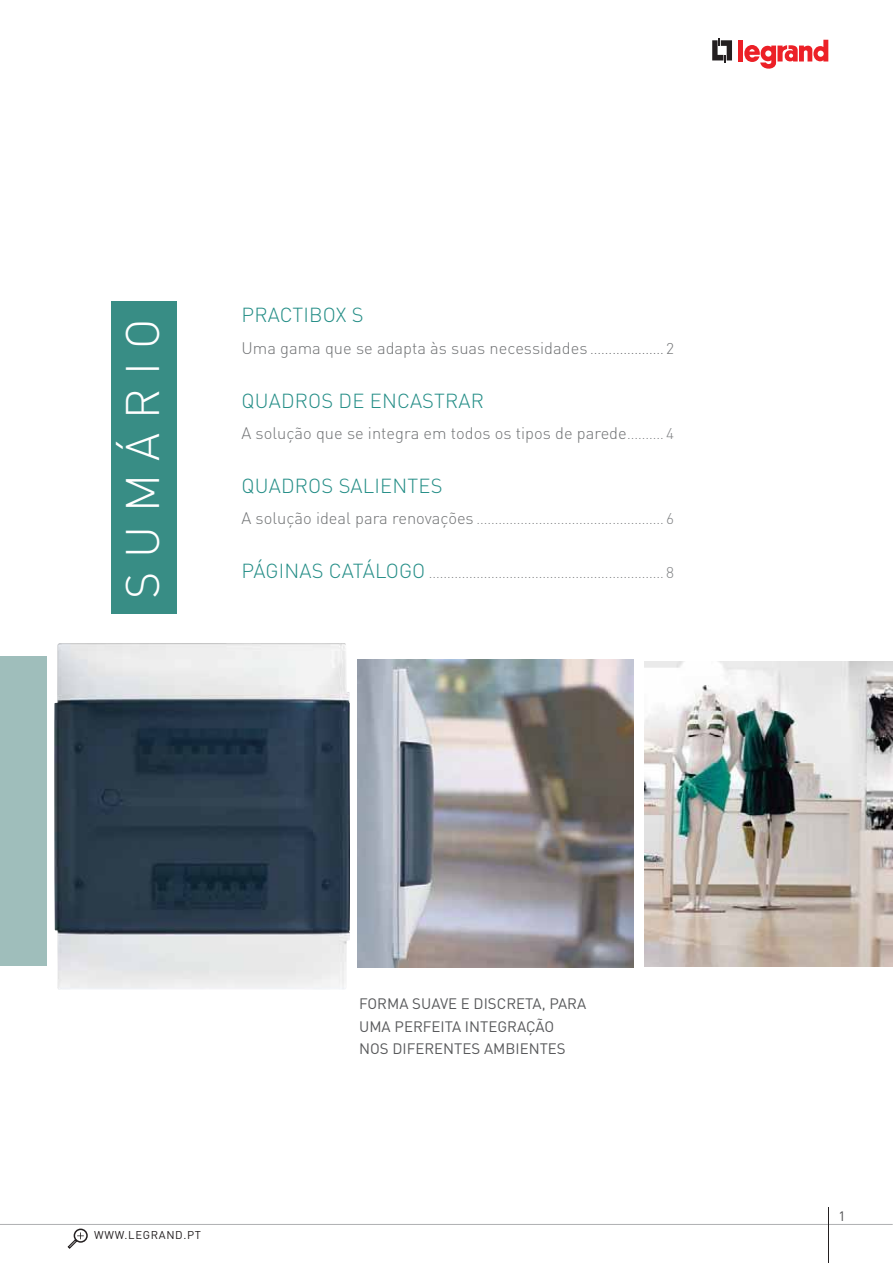
<style>
.page{position:relative;width:893px;height:1263px;background:#fff}
.page>*{position:absolute;margin:0;border:0;box-sizing:border-box;transform-origin:0 0}
.t1{font:300 46.5px "DIN Pro";letter-spacing:.29em;color:#fff}
.t2{font:300 20.1px "DIN Pro";letter-spacing:.01em;color:#238d86}
.t3{font:300 16.5px "DIN Pro";color:#707274}
.t4{font:15px/22.5px "DIN";color:#58595b}
.t5{font:300 13.95px "DIN Pro";color:#818385}
.t6{font:13.5px "DIN";color:#4c4c4e}
.t7{font:11.25px "DIN";letter-spacing:.06em;color:#231f20}
.s1{font-size:13.95px}
.s2{font-size:15.45px}
.s3{font-size:13.95px;color:#818385}
.s4{font-size:15.45px;color:#818385}
.s5{font-size:16.5px;color:#707274}
.s6{font-size:20.1px;color:#238d86}
</style>
<div class="page">
<svg style="left:712px;top:39px;width:20px;height:23px"></svg>
<div style="left:738px;top:40px;width:5px;height:22px;background:#ec2027"></div>
<svg style="left:744px;top:40px;width:84px;height:29px"></svg>
<hr style="left:828px;top:1207px;width:1px;height:56px;background:#231f20">
<hr style="left:828px;top:1224px;width:65px;height:1px;background:#939598">
<hr style="left:0;top:1224px;width:828px;height:1px;background:#939598">
<div style="left:74px;top:1229px;width:14px;height:14px;border:2px solid #231f20;border-radius:50%"></div>
<svg style="left:67px;top:1232px;width:17px;height:17px"></svg>
<div style="left:0;top:656px;width:47px;height:310px;background:#9fbebb"></div>
<div style="left:111px;top:302px;width:65px;height:312px;background:#388d85"></div>
<img style="left:357px;top:660px;width:276px;height:307px">
<img style="left:54px;top:643px;width:296px;height:347px">
<img style="left:644px;top:661px;width:249px;height:305px">
<h1 class="t1" style="left:126px;top:599px;width:281px;rotate:-90deg">SUMÁRIO</h1>
<h2 class="t2" style="left:242px;top:308px;width:124px">PRACTIBOX S</h2>
<p class="t3" style="left:241px;top:342px;width:434px">Uma gama que se adapta às suas necessidades <span class="s1">....................</span> <span class="s2">2</span></p>
<h2 class="t2" style="left:242px;top:393px;width:244px">QUADROS DE ENCASTRAR</h2>
<p class="t3" style="left:241px;top:427px;width:434px">A solução que se integra em todos os tipos de parede <span class="s3">..........</span> <span class="s4">4</span></p>
<h2 class="t2" style="left:242px;top:478px;width:202px">QUADROS SALIENTES</h2>
<p class="t5" style="left:241px;top:514px;width:434px"><span class="s5">A solução ideal para renovações</span> ................................................... <span class="s2">6</span></p>
<p class="t5" style="left:242px;top:568px;width:434px"><span class="s6">PÁGINAS CATÁLOGO</span> ................................................................ <span class="s2">8</span></p>
<p class="t7" style="left:94px;top:1231px;width:108px">WWW.LEGRAND.PT</p>
<p class="t4" style="left:359px;top:994px;width:229px">FORMA SUAVE E DISCRETA, PARA<br>UMA PERFEITA INTEGRAÇÃO<br>NOS DIFERENTES AMBIENTES</p>
<p class="t6" style="left:838px;top:1211px;width:9px">1</p>
</div>
